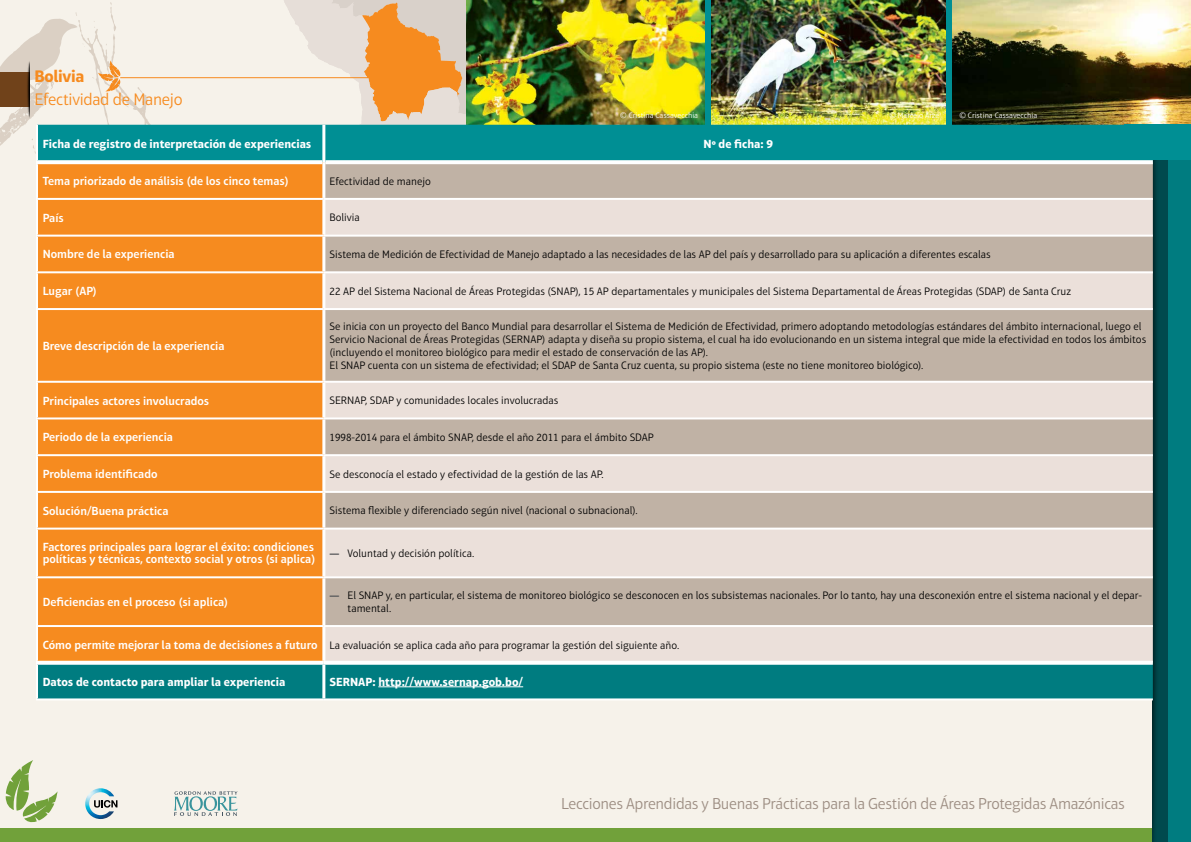
<style>
.page{position:relative;width:1191px;height:842px;background:#f6f2ea}
.page>*{position:absolute;margin:0;border:0;box-sizing:border-box;transform-origin:0 0}
.t1{font:300 17px "Aptifer Sans LT Pro";letter-spacing:-.02em;color:#f68b1f}
.t2{font:700 17px "Aptifer Sans LT Pro";letter-spacing:-.02em;color:#f68b1f}
.t3{font:300 16.1px "Aptifer Sans LT Pro";letter-spacing:-.02em;color:#9d8e83}
.t4{font:600 12px/12px "Aptifer Sans LT Pro";color:#fff}
.t5{font:700 12px "Aptifer Sans LT Pro";color:#fff}
.t6{font:300 11px/13px "Aptifer Sans LT Pro";color:#000}
.t7{font:300 8px "Aptifer Sans LT Pro";color:#fff}
.s1{font-weight:900;font-size:10px;color:#58595b}
.s2{font-weight:600;font-size:12px;color:#fff}
</style>
<div class="page">
<svg style="left:261px;top:0;width:205px;height:125px"></svg>
<div style="left:0;top:828px;width:1191px;height:14px;background:#71a13a"></div>
<svg style="left:6px;top:760px;width:52px;height:63px"></svg>
<img style="left:85px;top:788px;width:29px;height:31px">
<svg style="left:94px;top:800px;width:23px;height:8px"></svg>
<svg style="left:174px;top:791px;width:63px;height:25px"></svg>
<div style="left:1152px;top:0;width:39px;height:842px;background:#007c80"></div>
<img style="left:1152px;top:160px;width:15px;height:682px">
<img style="left:466px;top:0;width:725px;height:125px">
<div style="left:705px;top:0;width:5px;height:128px;background:#008f94"></div>
<div style="left:946px;top:0;width:6px;height:128px;background:#008f94"></div>
<svg style="left:0;top:2px;width:167px;height:152px"></svg>
<hr style="left:120px;top:77px;width:271px;height:1px;background:#f68b1f">
<div style="left:0;top:73px;width:30px;height:34px;background:#70421a"></div>
<img style="left:25px;top:59px;width:5px;height:62px">
<div style="left:38px;top:125px;width:1086px;height:35px;background:#008f94"></div>
<div style="left:38px;top:164px;width:284px;height:497px;background:#f68b1f"></div>
<div style="left:325px;top:164px;width:827px;height:34px;background:#c0b2a5"></div>
<svg style="left:325px;top:200px;width:827px;height:461px;background:#d5c9bf"></svg>
<div style="left:38px;top:665px;width:1114px;height:33px;background:#007c80"></div>
<hr style="left:36px;top:698px;width:288px;height:2px;background:#fff">
<hr style="left:324px;top:698px;width:828px;height:2px;background:#fff">
<hr style="left:36px;top:125px;width:2px;height:35px;background:#fff">
<hr style="left:324px;top:198px;width:828px;height:2px;background:#fff">
<hr style="left:324px;top:235px;width:828px;height:2px;background:#fff">
<hr style="left:324px;top:271px;width:828px;height:2px;background:#fff">
<hr style="left:324px;top:308px;width:828px;height:2px;background:#fff">
<hr style="left:324px;top:381px;width:828px;height:2px;background:#fff">
<hr style="left:324px;top:417px;width:828px;height:2px;background:#fff">
<hr style="left:324px;top:454px;width:828px;height:2px;background:#fff">
<hr style="left:324px;top:491px;width:828px;height:2px;background:#fff">
<hr style="left:324px;top:528px;width:828px;height:2px;background:#fff">
<hr style="left:324px;top:576px;width:828px;height:2px;background:#fff">
<hr style="left:324px;top:625px;width:828px;height:2px;background:#fff">
<hr style="left:36px;top:665px;width:2px;height:33px;background:#fff">
<hr style="left:36px;top:164px;width:2px;height:34px;background:#fff">
<hr style="left:36px;top:198px;width:288px;height:2px;background:#fff">
<hr style="left:36px;top:200px;width:2px;height:35px;background:#fff">
<hr style="left:36px;top:235px;width:288px;height:2px;background:#fff">
<hr style="left:36px;top:237px;width:2px;height:34px;background:#fff">
<hr style="left:36px;top:271px;width:288px;height:2px;background:#fff">
<hr style="left:36px;top:273px;width:2px;height:35px;background:#fff">
<hr style="left:36px;top:308px;width:288px;height:2px;background:#fff">
<hr style="left:36px;top:310px;width:2px;height:71px;background:#fff">
<hr style="left:36px;top:381px;width:288px;height:2px;background:#fff">
<hr style="left:36px;top:383px;width:2px;height:34px;background:#fff">
<hr style="left:36px;top:417px;width:288px;height:2px;background:#fff">
<hr style="left:36px;top:419px;width:2px;height:35px;background:#fff">
<hr style="left:36px;top:454px;width:288px;height:2px;background:#fff">
<hr style="left:36px;top:456px;width:2px;height:35px;background:#fff">
<hr style="left:36px;top:491px;width:288px;height:2px;background:#fff">
<hr style="left:36px;top:493px;width:2px;height:35px;background:#fff">
<hr style="left:36px;top:528px;width:288px;height:2px;background:#fff">
<hr style="left:36px;top:530px;width:2px;height:46px;background:#fff">
<hr style="left:36px;top:576px;width:288px;height:2px;background:#fff">
<hr style="left:36px;top:578px;width:2px;height:47px;background:#fff">
<hr style="left:36px;top:625px;width:288px;height:2px;background:#fff">
<hr style="left:36px;top:627px;width:2px;height:34px;background:#fff">
<hr style="left:322px;top:125px;width:3px;height:37px;background:#fff">
<hr style="left:322px;top:162px;width:3px;height:36px;background:#fff">
<hr style="left:322px;top:237px;width:3px;height:34px;background:#fff">
<hr style="left:322px;top:310px;width:3px;height:71px;background:#fff">
<hr style="left:322px;top:419px;width:3px;height:35px;background:#fff">
<hr style="left:322px;top:493px;width:3px;height:35px;background:#fff">
<hr style="left:322px;top:578px;width:3px;height:47px;background:#fff">
<hr style="left:322px;top:665px;width:3px;height:33px;background:#fff">
<hr style="left:322px;top:200px;width:3px;height:35px;background:#fff">
<hr style="left:322px;top:273px;width:3px;height:35px;background:#fff">
<hr style="left:322px;top:383px;width:3px;height:34px;background:#fff">
<hr style="left:322px;top:456px;width:3px;height:35px;background:#fff">
<hr style="left:322px;top:530px;width:3px;height:46px;background:#fff">
<hr style="left:322px;top:627px;width:3px;height:34px;background:#fff">
<svg style="left:36px;top:160px;width:286px;height:4px"></svg>
<svg style="left:325px;top:160px;width:827px;height:4px;background:#f2f9f9"></svg>
<svg style="left:36px;top:661px;width:288px;height:4px"></svg>
<svg style="left:324px;top:661px;width:828px;height:4px;background:#eff7f7"></svg>
<hr style="left:378px;top:686px;width:145px;height:1px;background:#fff">
<div style="left:1124px;top:125px;width:67px;height:35px;background:#008f94"></div>
<h1 class="t2" style="left:35px;top:66px;width:51px">Bolivia</h1>
<h1 class="t1" style="left:35px;top:90px;width:149px">Efectividad de Manejo</h1>
<p class="t7" style="left:620px;top:111px;width:79px">© Cristina Cassavecchia</p>
<p class="t7" style="left:889px;top:111px;width:52px">© Marcelo Arze</p>
<p class="t7" style="left:959px;top:111px;width:79px">© Cristina Cassavecchia</p>
<p class="t5" style="left:43px;top:137px;width:270px">Ficha de registro de interpretación de experiencias</p>
<p class="t5" style="left:703px;top:137px;width:71px">Nº de ficha: 9</p>
<p class="t4" style="left:43px;top:175px;width:248px">Tema priorizado de análisis (de los cinco temas)</p>
<p class="t6" style="left:329px;top:174px;width:103px">Efectividad de manejo</p>
<p class="t4" style="left:43px;top:212px;width:23px">País</p>
<p class="t6" style="left:329px;top:211px;width:32px">Bolivia</p>
<p class="t4" style="left:43px;top:248px;width:133px">Nombre de la experiencia</p>
<p class="t6" style="left:329px;top:248px;width:662px">Sistema de Medición de Efectividad de Manejo adaptado a las necesidades de las AP del país y desarrollado para su aplicación a diferentes escalas</p>
<p class="t4" style="left:43px;top:285px;width:56px">Lugar (AP)</p>
<p class="t6" style="left:329px;top:285px;width:743px">22 AP del Sistema Nacional de Áreas Protegidas (SNAP), 15 AP departamentales y municipales del Sistema Departamental de Áreas Protegidas (SDAP) de Santa Cruz</p>
<p class="t4" style="left:43px;top:340px;width:183px">Breve descripción de la experiencia</p>
<p class="t6" style="left:329px;top:320px;width:818px">Se inicia con un proyecto del Banco Mundial para desarrollar el Sistema de Medición de Efectividad, primero adoptando metodologías estándares del ámbito internacional, luego el Servicio Nacional de Áreas Protegidas (SERNAP) adapta y diseña su propio sistema, el cual ha ido evolucionando en un sistema integral que mide la efectividad en todos los ámbitos (incluyendo el monitoreo biológico para medir el estado de conservación de las AP).<br>El SNAP cuenta con un sistema de efectividad; el SDAP de Santa Cruz cuenta, su propio sistema (este no tiene monitoreo biológico).</p>
<p class="t4" style="left:43px;top:394px;width:168px">Principales actores involucrados</p>
<p class="t6" style="left:329px;top:394px;width:230px">SERNAP, SDAP y comunidades locales involucradas</p>
<p class="t4" style="left:43px;top:431px;width:132px">Periodo de la experiencia</p>
<p class="t6" style="left:329px;top:431px;width:326px">1998-2014 para el ámbito SNAP, desde el año 2011 para el ámbito SDAP</p>
<p class="t4" style="left:43px;top:468px;width:116px">Problema identificado</p>
<p class="t6" style="left:329px;top:467px;width:275px">Se desconocía el estado y efectividad de la gestión de las AP.</p>
<p class="t4" style="left:43px;top:505px;width:127px">Solución/Buena práctica</p>
<p class="t6" style="left:329px;top:504px;width:309px">Sistema flexible y diferenciado según nivel (nacional o subnacional).</p>
<p class="t4" style="left:43px;top:541px;width:274px">Factores principales para lograr el éxito: condiciones políticas y técnicas, contexto social y otros (si aplica)</p>
<p class="t6" style="left:329px;top:547px;width:146px"><span class="s1">—</span> Voluntad y decisión política.</p>
<p class="t4" style="left:43px;top:596px;width:187px">Deficiencias en el proceso (si aplica)</p>
<p class="t6" style="left:347px;top:589px;width:796px;text-indent:-18px"><span class="s1">—</span> El SNAP y, en particular, el sistema de monitoreo biológico se desconocen en los subsistemas nacionales. Por lo tanto, hay una desconexión entre el sistema nacional y el depar&shy;tamental.</p>
<p class="t6" style="left:43px;top:638px;width:638px"><span class="s2">Cómo permite mejorar la toma de decisiones a futuro</span> La evaluación se aplica cada año para programar la gestión del siguiente año.</p>
<p class="t5" style="left:43px;top:674px;width:244px">Datos de contacto para ampliar la experiencia</p>
<p class="t5" style="left:329px;top:674px;width:195px">SERNAP: http://www.sernap.gob.bo/</p>
<h2 class="t3" style="left:561px;top:794px;width:565px">Lecciones Aprendidas y Buenas Prácticas para la Gestión de Áreas Protegidas Amazónicas</h2>
</div>
